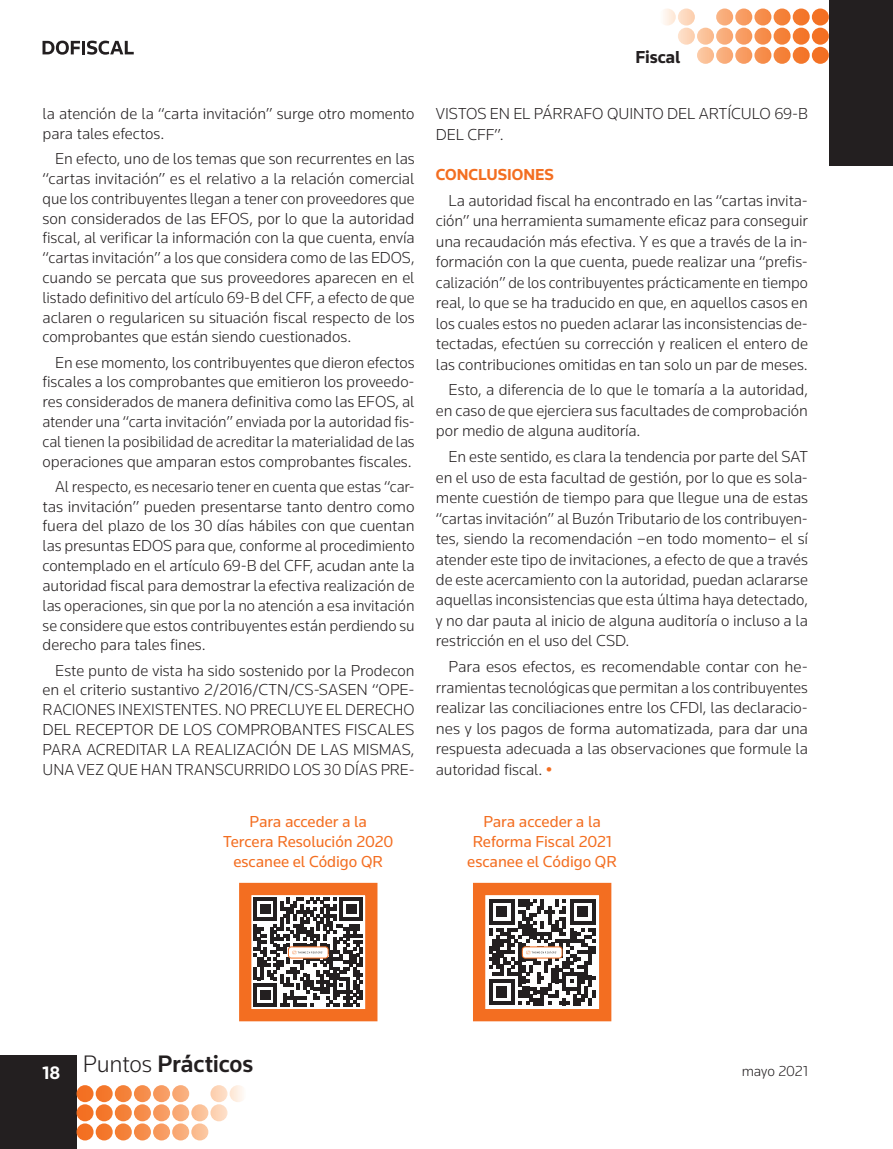
<style>
.page{position:relative;width:893px;height:1149px;background:#fff}
.page>*{position:absolute;margin:0;border:0;box-sizing:border-box;transform-origin:0 0}
.t1{font:500 24.75px "Knowledge";letter-spacing:-.01em;color:#231f20}
.t2{font:700 18px "Knowledge";letter-spacing:-.005em;color:#231f20}
.t3{font:300 16.5px/19.8px "Knowledge";letter-spacing:-.005em;color:#231f20;text-align:justify}
.t4{font:16.5px/19.8px "Knowledge";color:#f36e21;text-align:center}
.t5{font:700 16.5px "Knowledge";color:#f36e21}
.t6{font:300 15px "Knowledge";color:#231f20}
.s1{font-weight:500;color:#f36e21}
.s2{font-weight:300}
</style>
<div class="page">
<div style="left:829px;top:0;width:64px;height:166px;background:#231f20"></div>
<svg style="left:663px;top:9px;width:166px;height:55px"></svg>
<div style="left:0;top:1054px;width:77px;height:94px;background:#231f20"></div>
<svg style="left:77px;top:1085px;width:166px;height:55px"></svg>
<svg style="left:43px;top:41px;width:91px;height:14px"></svg>
<svg style="left:239px;top:882px;width:139px;height:140px"></svg>
<div style="left:288px;top:946px;width:40px;height:12px;border:1px solid #f36e21;border-radius:3px"></div>
<svg style="left:473px;top:882px;width:139px;height:140px"></svg>
<div style="left:522px;top:946px;width:40px;height:12px;border:1px solid #f36e21;border-radius:3px"></div>
<p class="t3" style="left:43px;top:103px;width:374px">la atención de la “carta invitación” surge otro momento para tales efectos.</p>
<p class="t3" style="left:43px;top:148px;width:374px;text-indent:13px">En efecto, uno de los temas que son recurrentes en las “cartas invitación” es el relativo a la relación comercial que los contribuyentes llegan a tener con proveedores que son considerados de las EFOS, por lo que la autoridad fiscal, al verificar la información con la que cuenta, envía “cartas invitación” a los que considera como de las EDOS, cuando se percata que sus proveedores aparecen en el listado definitivo del artículo 69-B del CFF, a efecto de que aclaren o regularicen su situación fiscal respecto de los comprobantes que están siendo cuestionados.</p>
<p class="t3" style="left:43px;top:352px;width:374px;text-indent:13px">En ese momento, los contribuyentes que dieron efectos fiscales a los comprobantes que emitieron los proveedo&shy;res considerados de manera definitiva como las EFOS, al atender una “carta invitación” enviada por la autoridad fis&shy;cal tienen la posibilidad de acreditar la materialidad de las operaciones que amparan estos comprobantes fiscales.</p>
<p class="t3" style="left:43px;top:476px;width:374px;text-indent:13px">Al respecto, es necesario tener en cuenta que estas “car&shy;tas invitación” pueden presentarse tanto dentro como fuera del plazo de los 30 días hábiles con que cuentan las presuntas EDOS para que, conforme al procedimiento contemplado en el artículo 69-B del CFF, acudan ante la autoridad fiscal para demostrar la efectiva realización de las operaciones, sin que por la no atención a esa invitación se considere que estos contribuyentes están perdiendo su derecho para tales fines.</p>
<p class="t3" style="left:43px;top:659px;width:374px;text-indent:13px">Este punto de vista ha sido sostenido por la Prodecon en el criterio sustantivo 2/2016/CTN/CS-SASEN “OPE-RACIONES INEXISTENTES. NO PRECLUYE EL DERECHO DEL RECEPTOR DE LOS COMPROBANTES FISCALES PARA ACREDITAR LA REALIZACIÓN DE LAS MISMAS, UNA VEZ QUE HAN TRANSCURRIDO LOS 30 DÍAS PRE-</p>
<p class="t2" style="left:635px;top:46px;width:46px">Fiscal</p>
<p class="t3" style="left:436px;top:103px;width:373px;line-height:20.4px">VISTOS EN EL PÁRRAFO QUINTO DEL ARTÍCULO 69-B<br>DEL CFF”.</p>
<p class="t5" style="left:436px;top:164px;width:120px">CONCLUSIONES</p>
<p class="t3" style="left:436px;top:190px;width:374px;line-height:20.4px;text-indent:13px">La autoridad fiscal ha encontrado en las “cartas invita&shy;ción” una herramienta sumamente eficaz para conseguir una recaudación más efectiva. Y es que a través de la in&shy;formación con la que cuenta, puede realizar una “prefis&shy;calización” de los contribuyentes prácticamente en tiempo real, lo que se ha traducido en que, en aquellos casos en los cuales estos no pueden aclarar las inconsistencias de&shy;tectadas, efectúen su corrección y realicen el entero de las contribuciones omitidas en tan solo un par de meses.</p>
<p class="t3" style="left:436px;top:379px;width:374px;line-height:20.4px;text-indent:13px">Esto, a diferencia de lo que le tomaría a la autoridad, en caso de que ejerciera sus facultades de comprobación por medio de alguna auditoría.</p>
<p class="t3" style="left:436px;top:446px;width:374px;line-height:20.4px;text-indent:13px">En este sentido, es clara la tendencia por parte del SAT en el uso de esta facultad de gestión, por lo que es sola&shy;mente cuestión de tiempo para que llegue una de estas “cartas invitación” al Buzón Tributario de los contribuyen&shy;tes, siendo la recomendación –en todo momento– el sí atender este tipo de invitaciones, a efecto de que a través de este acercamiento con la autoridad, puedan aclararse aquellas inconsistencias que esta última haya detectado, y no dar pauta al inicio de alguna auditoría o incluso a la restricción en el uso del CSD.</p>
<p class="t3" style="left:436px;top:656px;width:374px;line-height:20.4px;text-indent:13px">Para esos efectos, es recomendable contar con he&shy;rramientas tecnológicas que permitan a los contribuyentes realizar las conciliaciones entre los CFDI, las declaracio&shy;nes y los pagos de forma automatizada, para dar una respuesta adecuada a las observaciones que formule la autoridad fiscal. <span class="s1">•</span></p>
<p class="t4" style="left:223px;top:811px;width:172px">Para acceder a la<br>Tercera Resolución 2020 escanee el Código QR</p>
<p class="t4" style="left:467px;top:811px;width:151px">Para acceder a la<br>Reforma Fiscal 2021 escanee el Código QR</p>
<h1 class="t1" style="left:43px;top:1048px;width:212px"><sub>18</sub> <span class="s2">Puntos</span> Prácticos</h1>
<p class="t6" style="left:742px;top:1060px;width:68px">mayo 2021</p>
</div>
